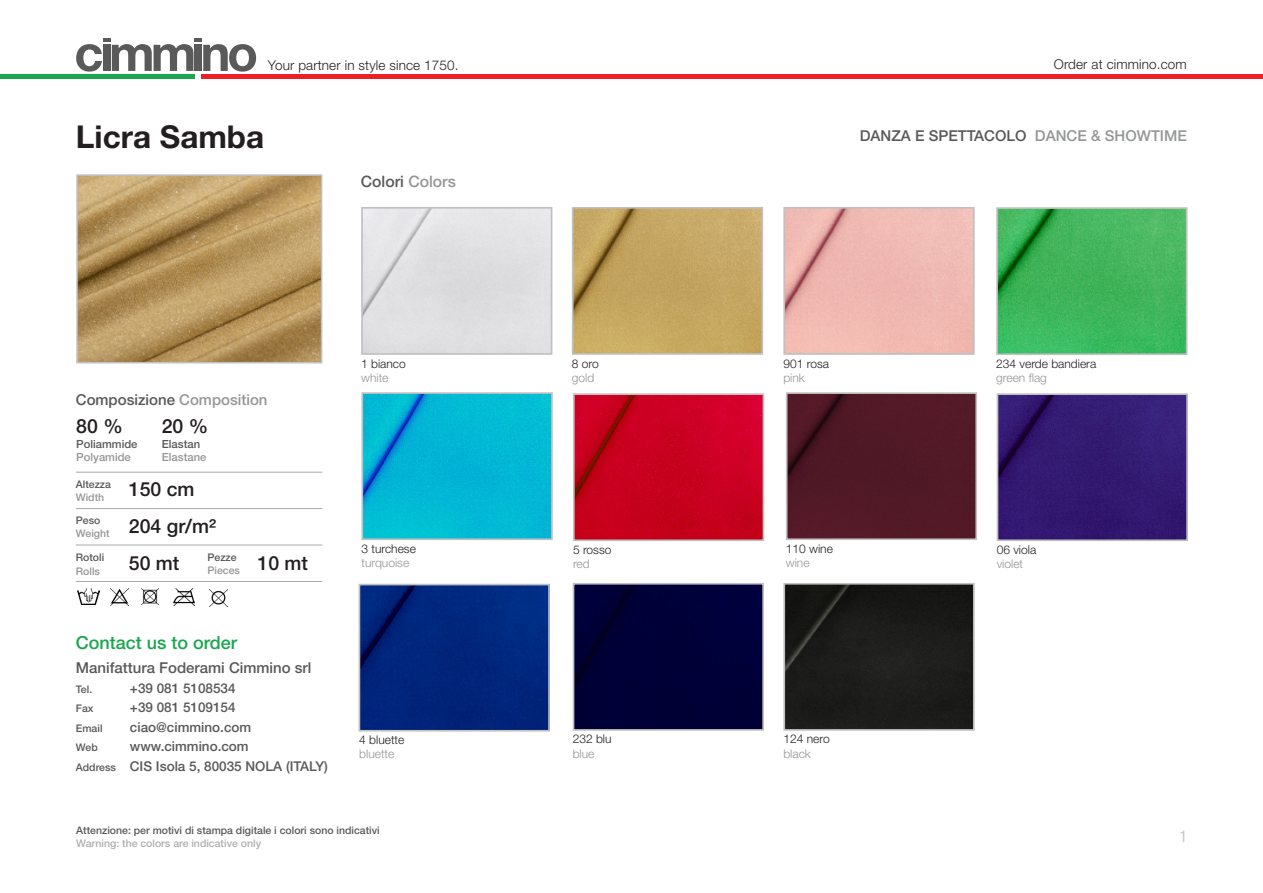
<style>
.page{position:relative;width:1263px;height:893px;background:#fff}
.page>*{position:absolute;margin:0;border:0;box-sizing:border-box;transform-origin:0 0}
.titolo_articolo{font:700 31.5px "Helvetica Neue LT Pro";color:#231f20}
.composizione_articol{font:500 19.5px "Helvetica Neue LT Pro";color:#231f20}
.composizione_articol-2{font:500 18px "Helvetica Neue LT Pro";color:#1aa64f}
.Numeri_pagine{font:condensed 16.5px "Helvetica Neue LT Pro";color:#cbc8c9}
.composizione_articol-3{font:500 15.75px "Helvetica Neue LT Pro";color:#59595b}
.composizione_articol-4{font:500 15px "Helvetica Neue LT Pro";color:#59595b}
.composizione_articol-5{font:500 13.5px "Helvetica Neue LT Pro";color:#59595b}
.t1{font:300 13.5px "Helvetica Neue LT Pro";letter-spacing:.01em;color:#231f20}
.t2{font:300 13.5px "Helvetica Neue LT Pro";letter-spacing:.01em;color:#241f21}
.didascalie{font:300 12px "Helvetica Neue LT Pro";color:#241f21}
.didascalie-2{font:300 12px "Helvetica Neue LT Pro";color:#959696}
.didascalie-3{font:300 12px "Helvetica Neue LT Pro";color:#231f20}
.composizione_articol-6{font:500 11.25px "Helvetica Neue LT Pro";color:#59595b}
.composizione_articol-7{font:500 11.25px "Helvetica Neue LT Pro";color:#959696}
.composizione_articol-8{font:500 10.5px "Helvetica Neue LT Pro";color:#59595b}
.composizione_articol-9{font:500 10.5px "Helvetica Neue LT Pro";color:#b0afaf}
.composizione_articol-10{font:500 10.5px "Helvetica Neue LT Pro";color:#959696}
.s1{color:#959696}
.s2{font-size:10.5px}
</style>
<div class="page">
<svg style="left:76px;top:38px;width:180px;height:34px"></svg>
<div style="left:202px;top:74px;width:1061px;height:5px;background:#ee2026"></div>
<div style="left:0;top:74px;width:195px;height:5px;background:#1aa64f"></div>
<img style="left:79px;top:177px;width:240px;height:183px">
<div style="left:76px;top:174px;width:246px;height:189px;border:2px solid #c0c0c0"></div>
<img style="left:364px;top:210px;width:185px;height:142px">
<div style="left:361px;top:207px;width:191px;height:148px;border:2px solid #c0c0c0"></div>
<img style="left:575px;top:210px;width:185px;height:142px">
<div style="left:572px;top:207px;width:191px;height:148px;border:2px solid #c0c0c0"></div>
<img style="left:786px;top:210px;width:186px;height:142px">
<div style="left:783px;top:207px;width:192px;height:148px;border:2px solid #c0c0c0"></div>
<img style="left:576px;top:396px;width:185px;height:142px">
<div style="left:573px;top:393px;width:191px;height:148px;border:2px solid #c0c0c0"></div>
<img style="left:364px;top:395px;width:186px;height:142px">
<div style="left:361px;top:392px;width:192px;height:148px;border:2px solid #c0c0c0"></div>
<div style="left:576px;top:586px;width:185px;height:142px;background:#000037"></div>
<div style="left:573px;top:583px;width:191px;height:148px;border:2px solid #c0c0c0"></div>
<img style="left:999px;top:210px;width:185px;height:142px">
<div style="left:996px;top:207px;width:191px;height:148px;border:2px solid #c0c0c0"></div>
<div style="left:789px;top:395px;width:185px;height:142px;background:#511926"></div>
<div style="left:786px;top:392px;width:191px;height:148px;border:2px solid #c0c0c0"></div>
<div style="left:786px;top:586px;width:186px;height:142px;background:#1b1b19"></div>
<div style="left:783px;top:583px;width:192px;height:148px;border:2px solid #c0c0c0"></div>
<img style="left:1000px;top:396px;width:185px;height:142px">
<div style="left:997px;top:393px;width:191px;height:148px;border:2px solid #c0c0c0"></div>
<img style="left:362px;top:587px;width:185px;height:142px">
<div style="left:359px;top:584px;width:191px;height:148px;border:2px solid #c0c0c0"></div>
<hr style="left:76px;top:581px;width:246px;height:1px;background:#a8a9ad">
<hr style="left:76px;top:472px;width:246px;height:1px;background:#a8a9ad">
<hr style="left:76px;top:545px;width:246px;height:1px;background:#a8a9ad">
<hr style="left:76px;top:508px;width:246px;height:1px;background:#a8a9ad">
<img style="left:111px;top:588px;width:17px;height:17px">
<img style="left:173px;top:588px;width:21px;height:18px">
<img style="left:210px;top:589px;width:17px;height:17px">
<img style="left:77px;top:588px;width:22px;height:16px">
<img style="left:141px;top:588px;width:18px;height:17px">
<p class="t1" style="left:268px;top:57px;width:192px">Your partner in style since 1750.</p>
<p class="t2" style="left:1054px;top:56px;width:134px">Order at cimmino.com</p>
<p class="titolo_articolo" style="left:76px;top:117px;width:190px">Licra Samba</p>
<p class="composizione_articol-3" style="left:361px;top:172px;width:97px">Colori <span class="s1">Colors</span></p>
<p class="composizione_articol-4" style="left:76px;top:391px;width:193px">Composizione <span class="s1">Composition</span></p>
<p class="composizione_articol" style="left:76px;top:414px;width:48px">80 %</p>
<p class="composizione_articol" style="left:162px;top:414px;width:48px">20 %</p>
<p class="composizione_articol-6" style="left:76px;top:437px;width:63px">Poliammide</p>
<p class="composizione_articol-6" style="left:162px;top:437px;width:40px">Elastan</p>
<p class="composizione_articol-7" style="left:76px;top:450px;width:56px">Polyamide</p>
<p class="composizione_articol-7" style="left:162px;top:450px;width:46px">Elastane</p>
<p class="composizione_articol-8" style="left:76px;top:478px;width:37px">Altezza</p>
<p class="composizione_articol-10" style="left:76px;top:491px;width:30px">Width</p>
<p class="composizione_articol-8" style="left:76px;top:514px;width:26px">Peso</p>
<p class="composizione_articol-10" style="left:76px;top:527px;width:35px">Weight</p>
<p class="composizione_articol-8" style="left:76px;top:551px;width:30px">Rotoli</p>
<p class="composizione_articol-10" style="left:76px;top:565px;width:26px">Rolls</p>
<p class="composizione_articol" style="left:129px;top:478px;width:67px">150 cm</p>
<p class="composizione_articol" style="left:129px;top:514px;width:89px">204 gr/m²</p>
<p class="composizione_articol" style="left:129px;top:551px;width:52px">50 mt</p>
<p class="composizione_articol-8" style="left:207px;top:551px;width:31px">Pezze</p>
<p class="composizione_articol-10" style="left:207px;top:564px;width:34px">Pieces</p>
<p class="composizione_articol" style="left:257px;top:552px;width:52px">10 mt</p>
<p class="composizione_articol-2" style="left:76px;top:631px;width:163px">Contact us to order</p>
<p class="composizione_articol-4" style="left:76px;top:659px;width:237px">Manifattura Foderami Cimmino srl</p>
<p class="composizione_articol-8" style="left:76px;top:683px;width:18px">Tel.</p>
<p class="composizione_articol-5" style="left:130px;top:680px;width:107px">+39 081 5108534</p>
<p class="composizione_articol-8" style="left:76px;top:702px;width:19px">Fax</p>
<p class="composizione_articol-5" style="left:130px;top:700px;width:107px">+39 081 5109154</p>
<p class="composizione_articol-8" style="left:76px;top:722px;width:28px">Email</p>
<p class="composizione_articol-5" style="left:130px;top:719px;width:123px">ciao@cimmino.com</p>
<p class="composizione_articol-8" style="left:76px;top:741px;width:23px">Web</p>
<p class="composizione_articol-5" style="left:130px;top:739px;width:120px">www.cimmino.com</p>
<p class="composizione_articol-5" style="left:76px;top:758px;width:254px"><span class="s2">Address</span> CIS Isola 5, 80035 NOLA (ITALY)</p>
<p class="didascalie" style="left:361px;top:356px;width:46px">1 bianco</p>
<p class="didascalie-2" style="left:361px;top:370px;width:29px">white</p>
<p class="didascalie-3" style="left:361px;top:541px;width:56px">3 turchese</p>
<p class="didascalie-2" style="left:361px;top:555px;width:49px">turquoise</p>
<p class="didascalie" style="left:359px;top:732px;width:47px">4 bluette</p>
<p class="didascalie-2" style="left:359px;top:747px;width:37px">bluette</p>
<p class="composizione_articol-8" style="left:76px;top:824px;width:305px">Attenzione: per motivi di stampa digitale i colori sono indicativi</p>
<p class="composizione_articol-9" style="left:76px;top:837px;width:186px">Warning: the colors are indicative only</p>
<p class="didascalie" style="left:572px;top:356px;width:28px">8 oro</p>
<p class="didascalie-2" style="left:572px;top:370px;width:24px">gold</p>
<p class="didascalie" style="left:573px;top:542px;width:40px">5 rosso</p>
<p class="didascalie-2" style="left:573px;top:556px;width:18px">red</p>
<p class="didascalie-3" style="left:573px;top:732px;width:40px">232 blu</p>
<p class="didascalie-2" style="left:573px;top:746px;width:23px">blue</p>
<p class="composizione_articol-4" style="left:860px;top:126px;width:329px">DANZA E SPETTACOLO <span class="s1">DANCE &amp; SHOWTIME</span></p>
<p class="didascalie" style="left:783px;top:356px;width:47px">901 rosa</p>
<p class="didascalie-2" style="left:783px;top:370px;width:23px">pink</p>
<p class="didascalie" style="left:786px;top:541px;width:49px">110 wine</p>
<p class="didascalie-2" style="left:786px;top:555px;width:25px">wine</p>
<p class="didascalie" style="left:783px;top:732px;width:48px">124 nero</p>
<p class="didascalie-2" style="left:783px;top:746px;width:29px">black</p>
<p class="didascalie" style="left:996px;top:356px;width:102px">234 verde bandiera</p>
<p class="didascalie-2" style="left:996px;top:370px;width:52px">green flag</p>
<p class="didascalie" style="left:997px;top:542px;width:41px">06 viola</p>
<p class="didascalie-2" style="left:997px;top:556px;width:28px">violet</p>
<p class="Numeri_pagine" style="left:1179px;top:827px;width:9px">1</p>
</div>
